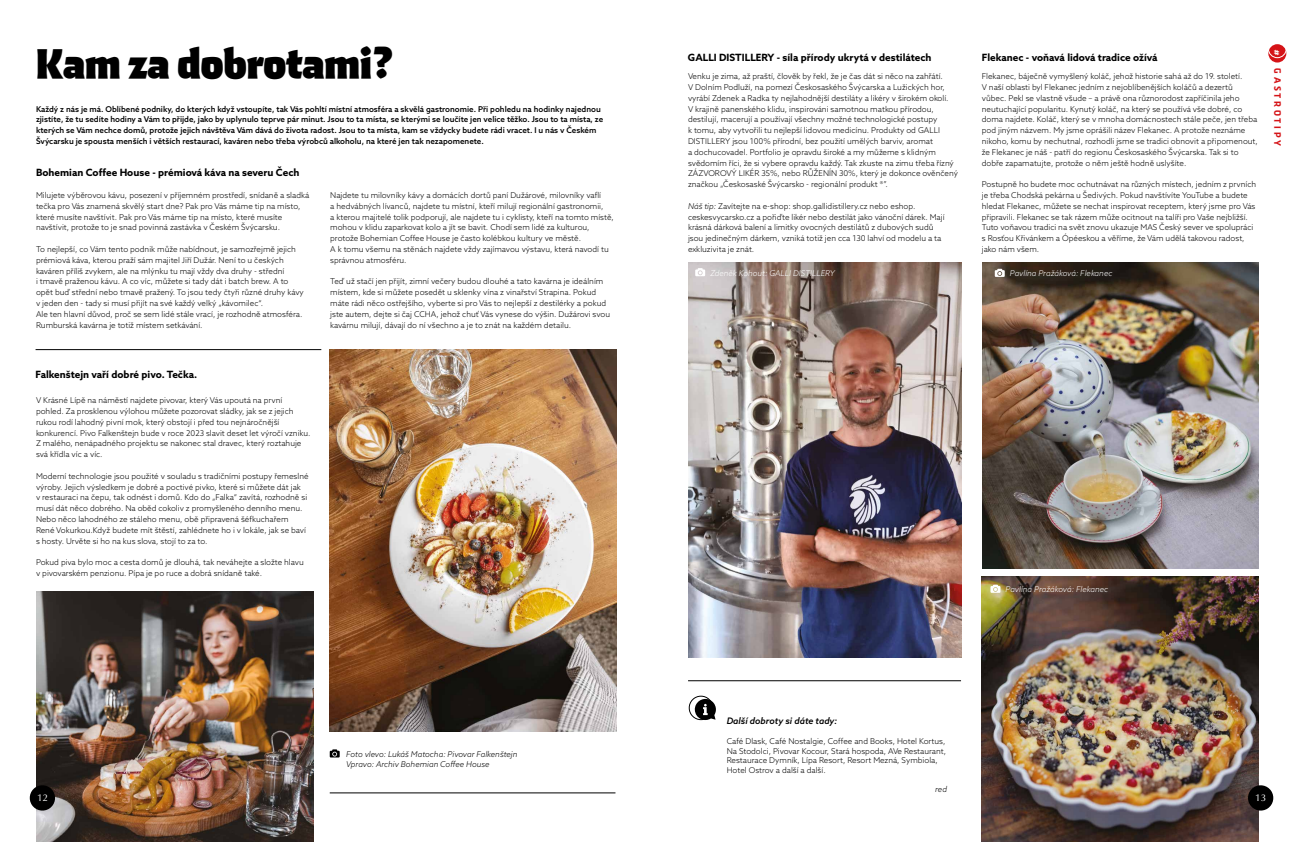
<style>
.page{position:relative;width:1304px;height:842px;background:#fff}
.page>*{position:absolute;margin:0;border:0;box-sizing:border-box;transform-origin:0 0}
.t1{font:900 41px "Skog Sans";color:#000}
.t2{font:700 10px "Azo Sans";color:#000}
.t3{font:10px "Classico URW";color:#fff}
.t4{font:italic 500 9px "Azo Sans";color:#000}
.t5{font:700 9px "Skog Sans";letter-spacing:.295em;color:#d51317}
.t6{font:700 9px "Skog Sans";color:#fff}
.t7{font:300 8px/10.8px "Azo Sans";color:#000}
.t8{font:500 8px/10.8px "Azo Sans";color:#000}
.t9{font:italic 300 8px "Azo Sans";color:#fff}
.t10{font:italic 300 8px/9.6px "Azo Sans";color:#000}
.s1{font-style:italic}
</style>
<div class="page">
<img style="left:330px;top:349px;width:286px;height:383px">
<img style="left:36px;top:592px;width:278px;height:250px">
<img style="left:688px;top:263px;width:273px;height:395px">
<img style="left:983px;top:263px;width:276px;height:305px">
<img style="left:982px;top:576px;width:277px;height:266px">
<svg style="left:29px;top:783px;width:28px;height:29px"></svg>
<svg style="left:1246px;top:783px;width:28px;height:29px"></svg>
<svg style="left:1268px;top:44px;width:18px;height:19px"></svg>
<div style="left:1268px;top:39px;width:19px;height:19px;border:1px solid #fff;border-radius:50%"></div>
<hr style="left:688px;top:680px;width:273px;height:1px;background:#000">
<hr style="left:36px;top:349px;width:285px;height:1px;background:#000">
<svg style="left:695px;top:268px;width:10px;height:8px"></svg>
<svg style="left:330px;top:749px;width:10px;height:8px"></svg>
<svg style="left:990px;top:585px;width:10px;height:8px"></svg>
<svg style="left:688px;top:695px;width:28px;height:26px"></svg>
<hr style="left:330px;top:792px;width:285px;height:1px;background:#000">
<svg style="left:995px;top:269px;width:10px;height:8px"></svg>
<h1 class="t1" style="left:36px;top:29px;width:360px">Kam za dobrotami?</h1>
<p class="t8" style="left:36px;top:103px;width:569px">Každý z nás je má. Oblíbené podniky, do kterých když vstoupíte, tak Vás pohltí místní atmosféra a skvělá gastronomie. Při pohledu na hodinky najednou zjistíte, že tu sedíte hodiny a Vám to přijde, jako by uplynulo teprve pár minut. Jsou to ta místa, se kterými se loučíte jen velice těžko. Jsou to ta místa, ze kterých se Vám nechce domů, protože jejich návštěva Vám dává do života radost. Jsou to ta místa, kam se vždycky budete rádi vracet. I u nás v Českém Švýcarsku je spousta menších i větších restaurací, kaváren nebo třeba výrobců alkoholu, na které jen tak nezapomenete.</p>
<p class="t2" style="left:36px;top:165px;width:265px">Bohemian Coffee House - prémiová káva na severu Čech</p>
<p class="t7" style="left:36px;top:190px;width:275px">Milujete výběrovou kávu, posezení v příjemném prostředí, snídaně a sladká tečka pro Vás znamená skvělý start dne? Pak pro Vás máme tip na místo, které musíte navštívit. Pak pro Vás máme tip na místo, které musíte navštívit, protože to je snad povinná zastávka v Českém Švýcarsku.</p>
<p class="t7" style="left:36px;top:244px;width:269px">To nejlepší, co Vám tento podnik může nabídnout, je samozřejmě jejich prémiová káva, kterou praží sám majitel Jiří Dužár. Není to u českých kaváren příliš zvykem, ale na mlýnku tu mají vždy dva druhy - střední<br>i tmavě praženou kávu. A co víc, můžete si tady dát i batch brew. A to opět buď střední nebo tmavě pražený. To jsou tedy čtyři různé druhy kávy v jeden den - tady si musí přijít na své každý velký „kávomilec“.<br>Ale ten hlavní důvod, proč se sem lidé stále vrací, je rozhodně atmosféra.<br>Rumburská kavárna je totiž místem setkávání.</p>
<p class="t2" style="left:36px;top:368px;width:163px">Falkenštejn vaří dobré pivo. Tečka.</p>
<p class="t7" style="left:36px;top:395px;width:276px">V Krásné Lípě na náměstí najdete pivovar, který Vás upoutá na první pohled. Za prosklenou výlohou můžete pozorovat sládky, jak se z jejich rukou rodí lahodný pivní mok, který obstojí i před tou nejnáročnější konkurencí. Pivo Falkenštejn bude v roce 2023 slavit deset let výročí vzniku.<br>Z malého, nenápadného projektu se nakonec stal dravec, který roztahuje svá křídla víc a víc.</p>
<p class="t7" style="left:36px;top:470px;width:274px">Moderní technologie jsou použité v souladu s tradičními postupy řemeslné výroby. Jejich výsledkem je dobré a poctivé pivko, které si můžete dát jak<br>v restauraci na čepu, tak odnést i domů. Kdo do „Falka“ zavítá, rozhodně si musí dát něco dobrého. Na oběd cokoliv z promyšleného denního menu.<br>Nebo něco lahodného ze stáleho menu, obě připravená šéfkuchařem René Vokurkou.Když budete mít štěstí, zahlédnete ho i v lokále, jak se baví s hosty. Urvěte si ho na kus slova, stojí to za to.</p>
<p class="t7" style="left:36px;top:557px;width:269px">Pokud piva bylo moc a cesta domů je dlouhá, tak neváhejte a složte hlavu v pivovarském penzionu. Pípa je po ruce a dobrá snídaně také.</p>
<p class="t7" style="left:330px;top:190px;width:285px">Najdete tu milovníky kávy a domácích dortů paní Dužárové, milovníky vaflí<br>a hedvábných lívanců, najdete tu místní, kteří milují regionální gastronomii,<br>a kterou majitelé tolik podporují, ale najdete tu i cyklisty, kteří na tomto místě, mohou v klidu zaparkovat kolo a jít se bavit. Chodí sem lidé za kulturou, protože Bohemian Coffee House je často kolébkou kultury ve městě.<br>A k tomu všemu na stěnách najdete vždy zajímavou výstavu, která navodí tu správnou atmosféru.</p>
<p class="t7" style="left:330px;top:276px;width:281px">Teď už stačí jen přijít, zimní večery budou dlouhé a tato kavárna je ideálním místem, kde si můžete posedět u sklenky vína z vinařství Strapina. Pokud máte rádi něco ostřejšího, vyberte si pro Vás to nejlepší z destilérky a pokud jste autem, dejte si čaj CCHA, jehož chuť Vás vynese do výšin. Dužárovi svou kavárnu milují, dávají do ní všechno a je to znát na každém detailu.</p>
<p class="t2" style="left:688px;top:51px;width:245px">GALLI DISTILLERY - síla přírody ukrytá v destilátech</p>
<p class="t2" style="left:982px;top:51px;width:177px">Flekanec - voňavá lidová tradice ožívá</p>
<p class="t7" style="left:688px;top:71px;width:272px">Venku je zima, až praští, člověk by řekl, že je čas dát si něco na zahřátí.<br>V Dolním Podluží, na pomezí Českosaského Švýcarska a Lužických hor, vyrábí Zdenek a Radka ty nejlahodnější destiláty a likéry v širokém okolí.<br>V krajině panenského klidu, inspirováni samotnou matkou přírodou, destilují, macerují a používají všechny možné technologické postupy<br>k tomu, aby vytvořili tu nejlepší lidovou medicínu. Produkty od GALLI DISTILLERY jsou 100% přírodní, bez použití umělých barviv, aromat<br>a dochucovadel. Portfolio je opravdu široké a my můžeme s klidným svědomím říci, že si vybere opravdu každý. Tak zkuste na zimu třeba řízný ZÁZVOROVÝ LIKÉR 35%, nebo RŮŽENÍN 30%, který je dokonce ověnčený značkou „Českosaské Švýcarsko - regionální produkt ®”.</p>
<p class="t7" style="left:688px;top:200px;width:258px"><span class="s1">Náš tip:</span> Zavítejte na e-‑shop: shop.gallidistillery.cz nebo eshop. ceskesvycarsko.cz a pořiďte likér nebo destilát jako vánoční dárek. Mají krásná dárková balení a limitky ovocných destilátů z dubových sudů jsou jedinečným dárkem, vzniká totiž jen cca 130 lahví od modelu a ta exkluzivita je znát.</p>
<p class="t9" style="left:710px;top:268px;width:126px">Zdeněk Kohout: GALLI DISTILLERY</p>
<p class="t7" style="left:982px;top:71px;width:278px">Flekanec, báječně vymyšlený koláč, jehož historie sahá až do 19. století.<br>V naší oblasti byl Flekanec jedním z nejoblíbenějších koláčů a dezertů vůbec. Pekl se vlastně všude – a právě ona různorodost zapříčinila jeho neutuchající popularitu. Kynutý koláč, na který se používá vše dobré, co doma najdete. Koláč, který se v mnoha domácnostech stále peče, jen třeba pod jiným názvem. My jsme oprášili název Flekanec. A protože neznáme nikoho, komu by nechutnal, rozhodli jsme se tradici obnovit a připomenout, že Flekanec je náš - patří do regionu Českosaského Švýcarska. Tak si to dobře zapamatujte, protože o něm ještě hodně uslyšíte.</p>
<p class="t7" style="left:982px;top:179px;width:276px">Postupně ho budete moc ochutnávat na různých místech, jedním z prvních je třeba Chodská pekárna u Šedivých. Pokud navštívíte YouTube a budete hledat Flekanec, můžete se nechat inspirovat receptem, který jsme pro Vás připravili. Flekanec se tak rázem může ocitnout na talíři pro Vaše nejbližší.<br>Tuto voňavou tradici na svět znovu ukazuje MAS Český sever ve spolupráci s Rosťou Křivánkem a Ópéeskou a věříme, že Vám udělá takovou radost, jako nám všem.</p>
<p class="t9" style="left:1010px;top:268px;width:104px">Pavlína Pražáková: Flekanec</p>
<p class="t6" style="left:1285px;top:49px;width:9px;rotate:90deg">#</p>
<p class="t5" style="left:1285px;top:68px;width:79px;rotate:90deg">GASTROTIPY</p>
<p class="t9" style="left:1006px;top:584px;width:104px">Pavlína Pražáková: Flekanec</p>
<p class="t10" style="left:346px;top:749px;width:173px">Foto vlevo: Lukáš Matocha: Pivovar Falkenštejn<br>Vpravo: Archiv Bohemian Coffee House</p>
<p class="t4" style="left:727px;top:714px;width:112px">Další dobroty si dáte tady:</p>
<p class="t7" style="left:727px;top:736px;width:221px;line-height:9.6px">Café Dlask, Café Nostalgie, Coffee and Books, Hotel Kortus, Na Stodolci, Pivovar Kocour, Stará hospoda, AVe Restaurant, Restaurace Dymník, Lípa Resort, Resort Mezná, Symbiola, Hotel Ostrov a další a další.</p>
<p class="t10" style="left:935px;top:784px;width:13px">red</p>
<p class="t3" style="left:37px;top:790px;width:13px">12</p>
<p class="t3" style="left:1255px;top:790px;width:13px">13</p>
</div>
